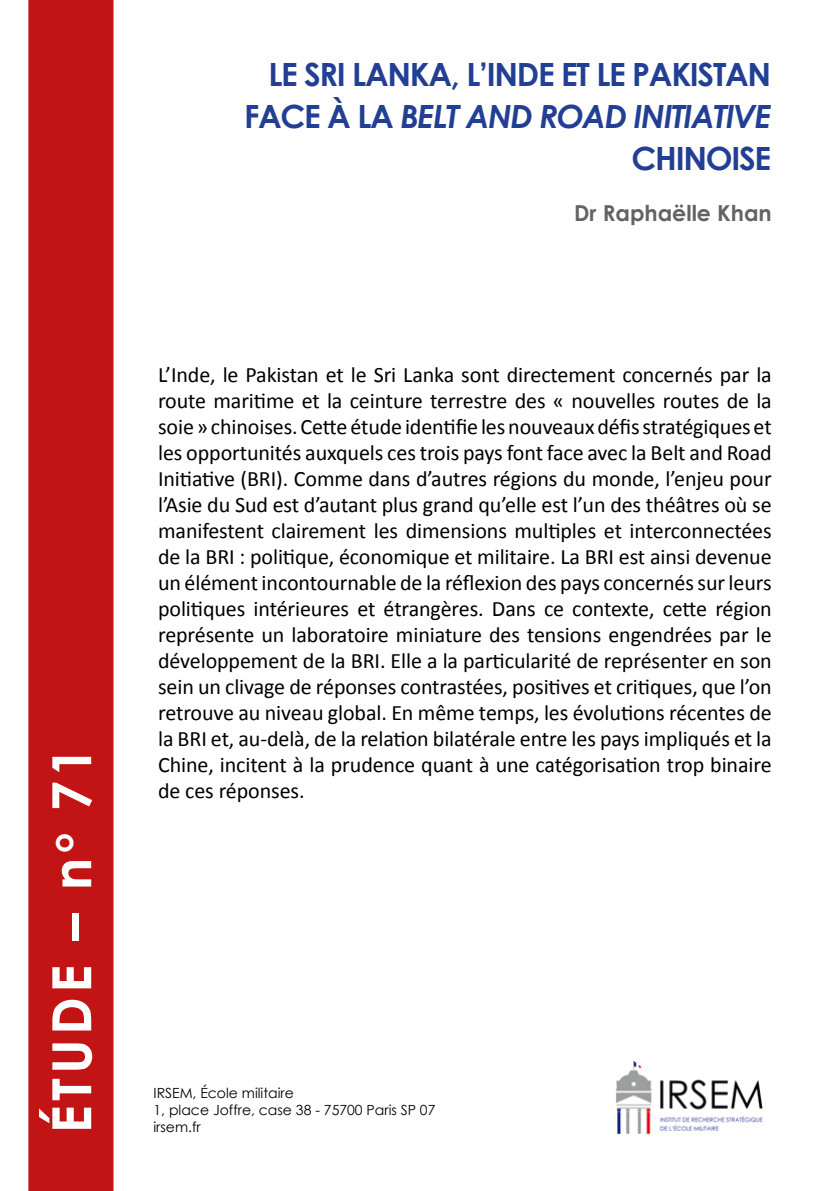
<style>
.page{position:relative;width:840px;height:1191px;background:#fff}
.page>*{position:absolute;margin:0;border:0;box-sizing:border-box;transform-origin:0 0}
.t1{font:700 54px "Century Gothic";letter-spacing:.08em;color:#fff}
.t2{font:700 32px/42px "Century Gothic";letter-spacing:-.04em;color:#233f93;text-align:right}
.t3{font:22px/26px "Calibri";letter-spacing:-.005em;color:#000;text-align:justify}
.t4{font:700 22px "Century Gothic";color:#646363}
.t5{font:14px/16.8px "Century Gothic";color:#000}
.s1{font-style:italic}
</style>
<div class="page">
<div style="left:28px;top:0;width:85px;height:1191px;background:#c21415"></div>
<img style="left:616px;top:1060px;width:147px;height:75px">
<h1 class="t1" style="left:31px;top:1133px;width:388px;rotate:-90deg">ÉTUDE – n<sup>o</sup> 71</h1>
<h2 class="t2" style="left:244px;top:52px;width:528px">LE SRI LANKA, L’INDE ET LE PAKISTAN<br>FACE À LA <span class="s1">BELT AND ROAD INITIATIVE<br></span>CHINOISE</h2>
<p class="t4" style="left:573px;top:196px;width:199px">Dr Raphaëlle Khan</p>
<p class="t3" style="left:158px;top:361px;width:615px">L’Inde, le Pakistan et le Sri Lanka sont directement concernés par la route maritime et la ceinture terrestre des « nouvelles routes de la soie » chinoises. Cette étude identifie les nouveaux défis stratégiques et les opportunités auxquels ces trois pays font face avec la Belt and Road Initiative (BRI). Comme dans d’autres régions du monde, l’enjeu pour l’Asie du Sud est d’autant plus grand qu’elle est l’un des théâtres où se manifestent clairement les dimensions multiples et interconnectées de la BRI : politique, économique et militaire. La BRI est ainsi devenue un élément incontournable de la réflexion des pays concernés sur leurs politiques intérieures et étrangères. Dans ce contexte, cette région représente un laboratoire miniature des tensions engendrées par le développement de la BRI. Elle a la particularité de représenter en son sein un clivage de réponses contrastées, positives et critiques, que l’on retrouve au niveau global. En même temps, les évolutions récentes de la BRI et, au-delà, de la relation bilatérale entre les pays impliqués et la Chine, incitent à la prudence quant à une catégorisation trop binaire de ces réponses.</p>
<p class="t5" style="left:153px;top:1084px;width:283px">IRSEM, École militaire<br>1, place Joffre, case 38 - 75700 Paris SP 07</p>
<p class="t5" style="left:153px;top:1118px;width:49px">irsem.fr</p>
</div>
